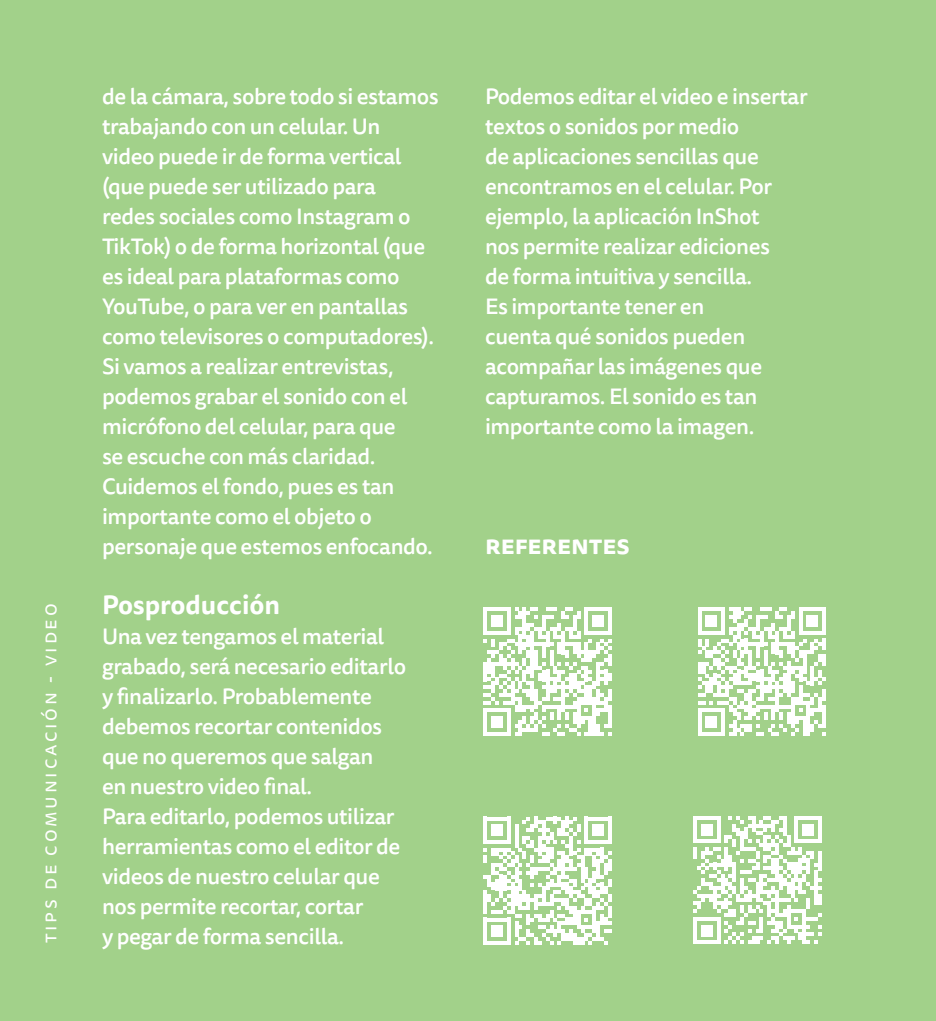
<style>
.page{position:relative;width:936px;height:1021px;background:#fff}
.page>*{position:absolute;margin:0;border:0;box-sizing:border-box;transform-origin:0 0}
.t1{font:700 26px "Tisa Sans Pro";color:#fff}
.t2{font:500 22px/30px "Tisa Sans Pro";letter-spacing:-.02em;color:#fff}
.t3{font:20px "Tisa Sans Pro";letter-spacing:.14em;color:#fff}
</style>
<div class="page">
<div style="left:0;top:0;width:935px;height:1020px;background:#a2d18a"></div>
<svg style="left:483px;top:607px;width:128px;height:128px"></svg>
<svg style="left:698px;top:607px;width:127px;height:128px"></svg>
<svg style="left:693px;top:816px;width:128px;height:128px"></svg>
<svg style="left:483px;top:816px;width:128px;height:128px"></svg>
<p class="t3" style="left:36px;top:943px;width:341px;rotate:-90deg">tips de comunicación - video</p>
<p class="t2" style="left:102px;top:81px;width:338px">de la cámara, sobre todo si estamos trabajando con un celular. Un<br>video puede ir de forma vertical (que puede ser utilizado para<br>redes sociales como Instagram o<br>TikTok) o de forma horizontal (que es ideal para plataformas como<br>YouTube, o para ver en pantallas como televisores o computadores).</p>
<p class="t2" style="left:102px;top:351px;width:307px">Si vamos a realizar entrevistas, podemos grabar el sonido con el micrófono del celular, para que se escuche con más claridad.</p>
<p class="t2" style="left:102px;top:471px;width:332px">Cuidemos el fondo, pues es tan importante como el objeto o personaje que estemos enfocando.</p>
<p class="t1" style="left:102px;top:585px;width:179px">Posproducción</p>
<p class="t2" style="left:102px;top:621px;width:305px">Una vez tengamos el material grabado, será necesario editarlo y finalizarlo. Probablemente debemos recortar contenidos que no queremos que salgan<br>en nuestro video final.</p>
<p class="t2" style="left:102px;top:801px;width:300px">Para editarlo, podemos utilizar herramientas como el editor de videos de nuestro celular que nos permite recortar, cortar<br>y pegar de forma sencilla.</p>
<p class="t2" style="left:485px;top:81px;width:324px">Podemos editar el video e insertar textos o sonidos por medio<br>de aplicaciones sencillas que encontramos en el celular. Por ejemplo, la aplicación InShot<br>nos permite realizar ediciones<br>de forma intuitiva y sencilla.</p>
<p class="t2" style="left:485px;top:291px;width:279px">Es importante tener en cuenta qué sonidos pueden acompañar las imágenes que capturamos. El sonido es tan importante como la imagen.</p>
<p class="t1" style="left:485px;top:525px;width:146px">referentes</p>
</div>
